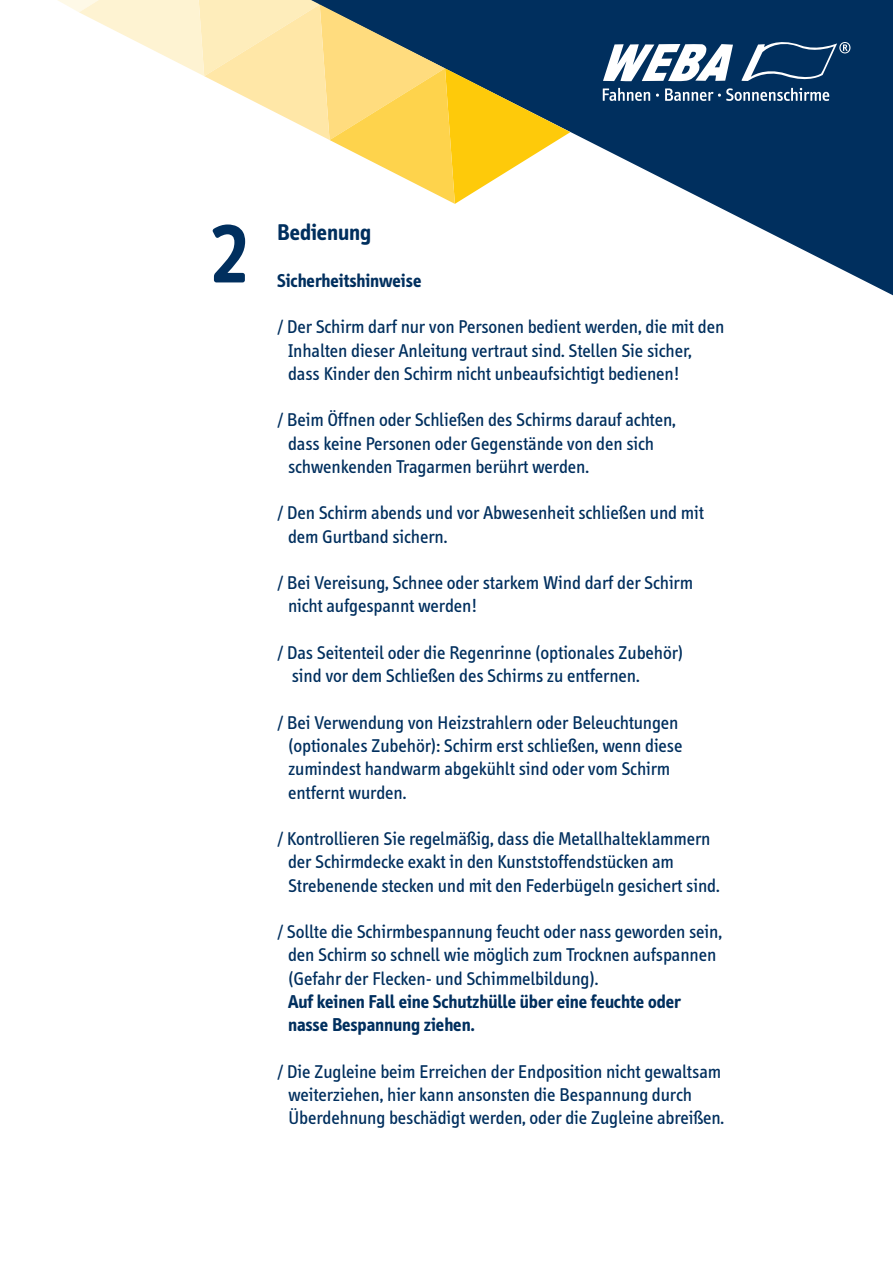
<style>
.page{position:relative;width:893px;height:1263px;background:#fff}
.page>*{position:absolute;margin:0;border:0;box-sizing:border-box;transform-origin:0 0}
.t1{font:700 84.6px "Info";color:#002f5e}
.t2{font:700 23.25px "Info";color:#002f5e}
.t3{font:19.05px/23.2px "Info";color:#002f5e}
.t4{font:700 19.05px/23.2px "Info";color:#002f5e}
</style>
<div class="page">
<svg style="left:570px;top:0;width:323px;height:295px;fill:#002f5e"></svg>
<svg style="left:58px;top:0;width:512px;height:204px"></svg>
<svg style="left:603px;top:37px;width:247px;height:64px"></svg>
<h1 class="t1" style="left:209px;top:206px;width:43px">2</h1>
<p class="t2" style="left:277px;top:219px;width:95px">Bedienung</p>
<p class="t4" style="left:277px;top:269px;width:146px">Sicherheitshinweise</p>
<p class="t3" style="left:288px;top:316px;width:438px;text-indent:-11px">/ Der Schirm darf nur von Personen bedient werden, die mit den<br>Inhalten dieser Anleitung vertraut sind. Stellen Sie sicher, dass Kinder den Schirm nicht unbeaufsichtigt bedienen!</p>
<p class="t3" style="left:288px;top:409px;width:389px;text-indent:-11px">/ Beim Öffnen oder Schließen des Schirms darauf achten, dass keine Personen oder Gegenstände von den sich schwenkenden Tragarmen berührt werden.</p>
<p class="t3" style="left:288px;top:502px;width:417px;text-indent:-11px">/ Den Schirm abends und vor Abwesenheit schließen und mit dem Gurtband sichern.</p>
<p class="t3" style="left:288px;top:571px;width:406px;text-indent:-11px">/ Bei Vereisung, Schnee oder starkem Wind darf der Schirm nicht aufgespannt werden!</p>
<p class="t3" style="left:292px;top:641px;width:393px;text-indent:-15px">/ Das Seitenteil oder die Regenrinne (optionales Zubehör) sind vor dem Schließen des Schirms zu entfernen.</p>
<p class="t3" style="left:288px;top:711px;width:396px;text-indent:-11px">/ Bei Verwendung von Heizstrahlern oder Beleuchtungen (optionales Zubehör): Schirm erst schließen, wenn diese zumindest handwarm abgekühlt sind oder vom Schirm entfernt wurden.</p>
<p class="t3" style="left:288px;top:827px;width:433px;text-indent:-11px">/ Kontrollieren Sie regelmäßig, dass die Metallhalteklammern der Schirmdecke exakt in den Kunststoffendstücken am<br>Strebenende stecken und mit den Federbügeln gesichert sind.</p>
<p class="t3" style="left:288px;top:920px;width:435px;text-indent:-11px">/ Sollte die Schirmbespannung feucht oder nass geworden sein, den Schirm so schnell wie möglich zum Trocknen aufspannen (Gefahr der Flecken- und Schimmelbildung).</p>
<p class="t4" style="left:288px;top:990px;width:394px">Auf keinen Fall eine Schutzhülle über eine feuchte oder nasse Bespannung ziehen.</p>
<p class="t3" style="left:288px;top:1060px;width:438px;text-indent:-11px">/ Die Zugleine beim Erreichen der Endposition nicht gewaltsam weiterziehen, hier kann ansonsten die Bespannung durch<br>Überdehnung beschädigt werden, oder die Zugleine abreißen.</p>
</div>
